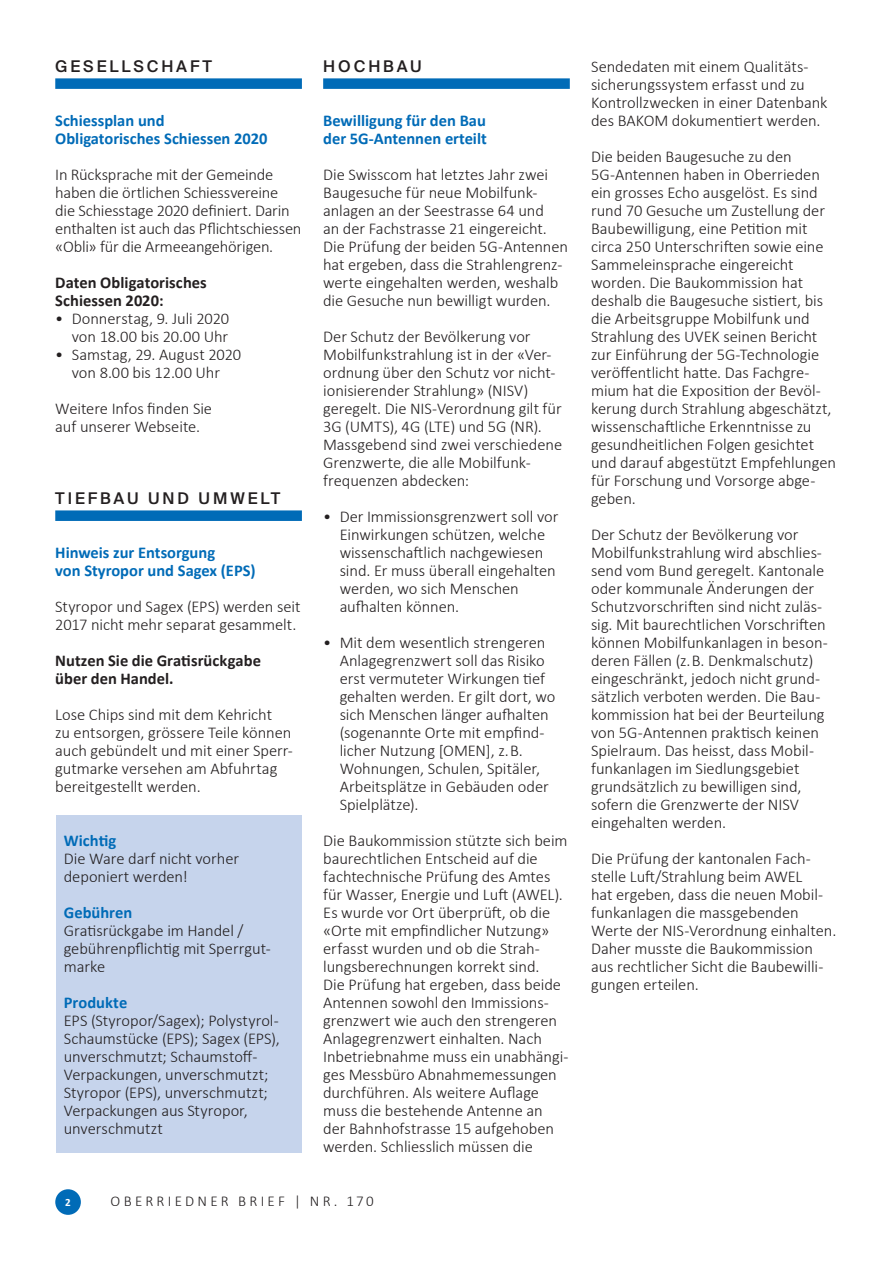
<style>
.page{position:relative;width:893px;height:1263px;background:#fff}
.page>*{position:absolute;margin:0;border:0;box-sizing:border-box;transform-origin:0 0}
.t1{font:300 16.5px/18px "Calibri";letter-spacing:-.005em;color:#231f20}
.t2{font:700 16.5px/18px "Calibri";color:#006bb7}
.t3{font:700 16.5px/18px "Calibri";color:#231f20}
.t4{font:500 16.2px "Suisse Intl";letter-spacing:.18em;color:#231f20}
.t5{font:300 15px "Calibri";letter-spacing:.215em;color:#231f20}
.t6{font:700 11.1px "Calibri";color:#fff}
</style>
<div class="page">
<div style="left:56px;top:815px;width:246px;height:337px;background:#c6d4ec"></div>
<div style="left:55px;top:1189px;width:26px;height:26px;background:#006bb7;border-radius:50%"></div>
<div style="left:55px;top:510px;width:247px;height:11px;background:#006bb7"></div>
<div style="left:55px;top:78px;width:247px;height:11px;background:#006bb7"></div>
<div style="left:323px;top:78px;width:247px;height:11px;background:#006bb7"></div>
<p class="t4" style="left:55px;top:57px;width:158px">GESELLSCHAFT</p>
<p class="t2" style="left:55px;top:111px;width:214px">Schiessplan und<br>Obligatorisches Schiessen 2020</p>
<p class="t1" style="left:55px;top:165px;width:248px">In Rücksprache mit der Gemeinde haben die örtlichen Schiessvereine die Schiesstage 2020 definiert. Darin enthalten ist auch das Pflichtschiessen «Obli» für die Armeeangehörigen.</p>
<p class="t3" style="left:55px;top:273px;width:153px">Daten Obligatorisches<br>Schiessen 2020:</p>
<p class="t1" style="left:55px;top:309px;width:175px;text-align:right">• Donnerstag, 9. Juli 2020 von 18.00 bis 20.00 Uhr</p>
<p class="t1" style="left:55px;top:345px;width:187px;text-align:center">• Samstag, 29. August 2020 von 8.00 bis 12.00 Uhr</p>
<p class="t1" style="left:55px;top:399px;width:158px">Weitere Infos finden Sie auf unserer Webseite.</p>
<p class="t4" style="left:55px;top:489px;width:227px">TIEFBAU UND UMWELT</p>
<p class="t2" style="left:55px;top:543px;width:202px">Hinweis zur Entsorgung<br>von Styropor und Sagex (EPS)</p>
<p class="t1" style="left:55px;top:597px;width:247px">Styropor und Sagex (EPS) werden seit<br>2017 nicht mehr separat gesammelt.</p>
<p class="t3" style="left:55px;top:651px;width:207px">Nutzen Sie die Gratisrückgabe über den Handel.</p>
<p class="t1" style="left:55px;top:705px;width:239px">Lose Chips sind mit dem Kehricht<br>zu entsorgen, grössere Teile können auch gebündelt und mit einer Sperr&shy;gutmarke versehen am Abfuhrtag bereitgestellt werden.</p>
<p class="t2" style="left:64px;top:831px;width:54px">Wichtig</p>
<p class="t1" style="left:64px;top:849px;width:177px">Die Ware darf nicht vorher deponiert werden!</p>
<p class="t2" style="left:64px;top:903px;width:70px">Gebühren</p>
<p class="t1" style="left:64px;top:921px;width:208px">Gratisrückgabe im Handel / gebührenpflichtig mit Sperrgut&shy;marke</p>
<p class="t2" style="left:64px;top:993px;width:65px">Produkte</p>
<p class="t1" style="left:64px;top:1011px;width:218px">EPS (Styropor/Sagex); Polystyrol-<br>Schaumstücke (EPS); Sagex (EPS), unverschmutzt; Schaumstoff-<br>Verpackungen, unverschmutzt;<br>Styropor (EPS), unverschmutzt;<br>Verpackungen aus Styropor, unverschmutzt</p>
<p class="t4" style="left:323px;top:57px;width:100px">HOCHBAU</p>
<p class="t2" style="left:323px;top:111px;width:165px">Bewilligung für den Bau der 5G-Antennen erteilt</p>
<p class="t1" style="left:323px;top:165px;width:246px">Die Swisscom hat letztes Jahr zwei Baugesuche für neue Mobilfunk&shy;anlagen an der Seestrasse 64 und<br>an der Fachstrasse 21 eingereicht.<br>Die Prüfung der beiden 5G-Antennen hat ergeben, dass die Strahlengrenz&shy;werte eingehalten werden, weshalb die Gesuche nun bewilligt wurden.</p>
<p class="t1" style="left:323px;top:327px;width:240px">Der Schutz der Bevölkerung vor<br>Mobilfunkstrahlung ist in der «Ver&shy;ordnung über den Schutz vor nicht&shy;ionisierender Strahlung» (NISV) geregelt. Die NIS-Verordnung gilt für<br>3G (UMTS), 4G (LTE) und 5G (NR).<br>Massgebend sind zwei verschiedene<br>Grenzwerte, die alle Mobilfunk&shy;frequenzen abdecken:</p>
<p class="t1" style="left:340px;top:507px;width:220px;text-indent:-16px">• Der Immissionsgrenzwert soll vor<br>Einwirkungen schützen, welche wissenschaftlich nachgewiesen sind. Er muss überall eingehalten werden, wo sich Menschen aufhalten können.</p>
<p class="t1" style="left:340px;top:633px;width:217px;text-indent:-16px">• Mit dem wesentlich strengeren<br>Anlagegrenzwert soll das Risiko erst vermuteter Wirkungen tief gehalten werden. Er gilt dort, wo sich Menschen länger aufhalten (sogenannte Orte mit empfind&shy;licher Nutzung [OMEN], z. B.<br>Wohnungen, Schulen, Spitäler,<br>Arbeitsplätze in Gebäuden oder<br>Spielplätze).</p>
<p class="t1" style="left:323px;top:831px;width:247px">Die Baukommission stützte sich beim baurechtlichen Entscheid auf die fachtechnische Prüfung des Amtes für Wasser, Energie und Luft (AWEL).<br>Es wurde vor Ort überprüft, ob die «Orte mit empfindlicher Nutzung» erfasst wurden und ob die Strah&shy;lungsberechnungen korrekt sind.<br>Die Prüfung hat ergeben, dass beide Antennen sowohl den Immissions&shy;grenzwert wie auch den strengeren Anlagegrenzwert einhalten. Nach Inbetriebnahme muss ein unabhängi&shy;ges Messbüro Abnahmemessungen durchführen. Als weitere Auflage muss die bestehende Antenne an der Bahnhofstrasse 15 aufgehoben werden. Schliesslich müssen die</p>
<p class="t6" style="left:65px;top:1195px;width:7px">2</p>
<p class="t5" style="left:111px;top:1192px;width:265px">OBERRIEDNER BRIEF | NR. 170</p>
<p class="t1" style="left:591px;top:57px;width:238px">Sendedaten mit einem Qualitäts&shy;sicherungssystem erfasst und zu Kontrollzwecken in einer Datenbank des BAKOM dokumentiert werden.</p>
<p class="t1" style="left:591px;top:147px;width:246px">Die beiden Baugesuche zu den 5G-Antennen haben in Oberrieden ein grosses Echo ausgelöst. Es sind rund 70 Gesuche um Zustellung der Baubewilligung, eine Petition mit circa 250 Unterschriften sowie eine Sammeleinsprache eingereicht worden. Die Baukommission hat deshalb die Baugesuche sistiert, bis die Arbeitsgruppe Mobilfunk und Strahlung des UVEK seinen Bericht zur Einführung der 5G-Technologie veröffentlicht hatte. Das Fachgre&shy;mium hat die Exposition der Bevöl&shy;kerung durch Strahlung abgeschätzt, wissenschaftliche Erkenntnisse zu gesundheitlichen Folgen gesichtet und darauf abgestützt Empfehlungen für Forschung und Vorsorge abge&shy;geben.</p>
<p class="t1" style="left:591px;top:525px;width:238px">Der Schutz der Bevölkerung vor Mobilfunkstrahlung wird abschlies&shy;send vom Bund geregelt. Kantonale oder kommunale Änderungen der Schutzvorschriften sind nicht zuläs&shy;sig. Mit baurechtlichen Vorschriften können Mobilfunkanlagen in beson&shy;deren Fällen (z. B. Denkmalschutz) eingeschränkt, jedoch nicht grund&shy;sätzlich verboten werden. Die Bau&shy;kommission hat bei der Beurteilung von 5G-Antennen praktisch keinen Spielraum. Das heisst, dass Mobil&shy;funkanlagen im Siedlungsgebiet grundsätzlich zu bewilligen sind, sofern die Grenzwerte der NISV eingehalten werden.</p>
<p class="t1" style="left:591px;top:850px;width:247px">Die Prüfung der kantonalen Fach&shy;stelle Luft/Strahlung beim AWEL<br>hat ergeben, dass die neuen Mobil&shy;funkanlagen die massgebenden<br>Werte der NIS-Verordnung einhalten.<br>Daher musste die Baukommission aus rechtlicher Sicht die Baubewilli&shy;gungen erteilen.</p>
</div>
